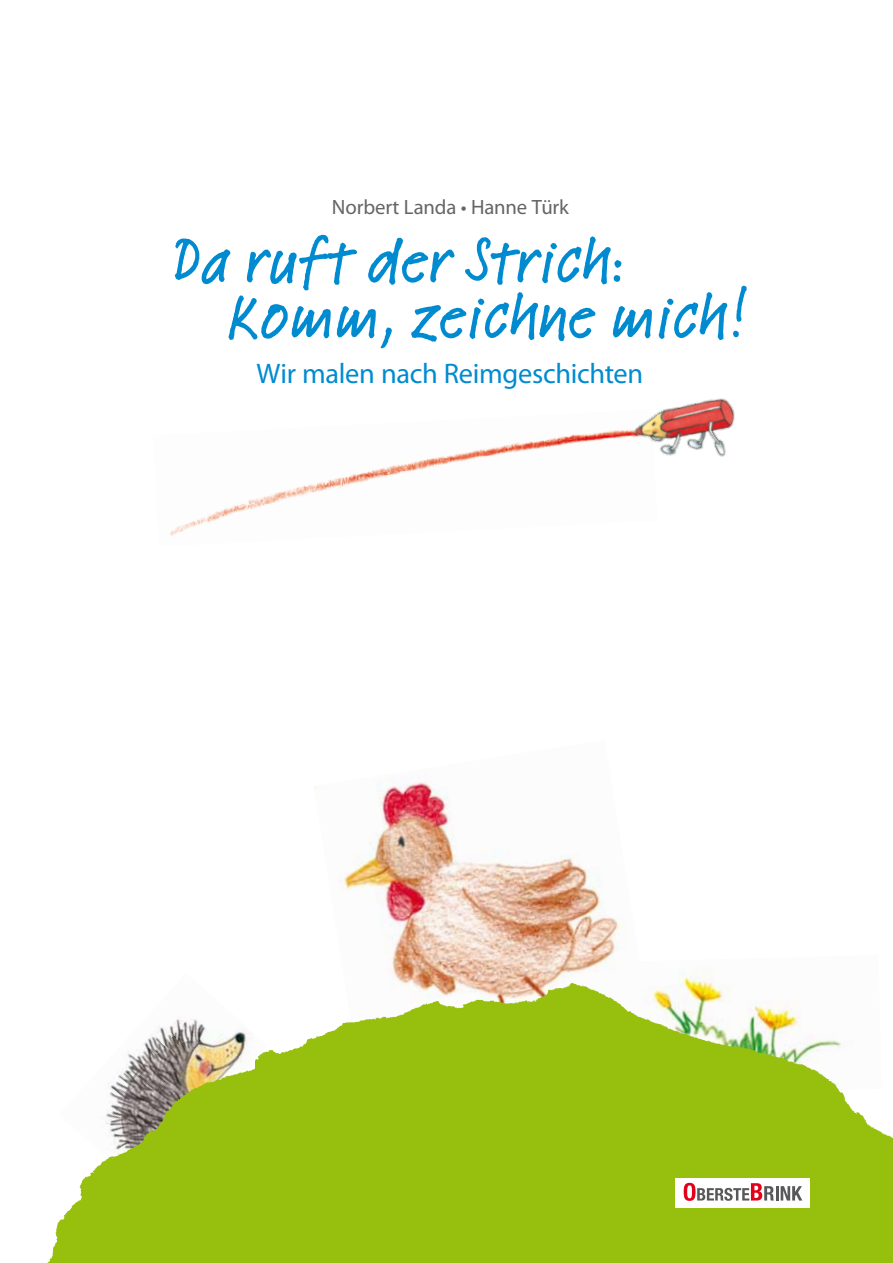
<style>
.page{position:relative;width:893px;height:1263px;background:#fff}
.page>*{position:absolute;margin:0;border:0;box-sizing:border-box;transform-origin:0 0}
.t1{font:500 65.55px/55.7px "Linotype Feltpen";color:#008bd0}
.t2{font:28.35px "Myriad Pro";letter-spacing:-.01em;color:#008bd0}
.t3{font:20.7px "Myriad Pro";letter-spacing:-.005em;color:#646567}
</style>
<div class="page">
<img style="left:314px;top:781px;width:308px;height:194px">
<img style="left:391px;top:975px;width:502px;height:288px">
<img style="left:47px;top:994px;width:656px;height:269px">
<div style="left:675px;top:1178px;width:135px;height:30px;background:#fff"></div>
<svg style="left:684px;top:1183px;width:118px;height:18px"></svg>
<img style="left:170px;top:430px;width:456px;height:106px">
<img style="left:626px;top:398px;width:109px;height:59px">
<p class="t3" style="left:332px;top:194px;width:239px">Norbert Landa • Hanne Türk</p>
<p class="t1" style="left:226px;top:230px;width:523px;text-indent:-54px">Da ruft der Strich:<br>Komm, zeichne mich!</p>
<p class="t2" style="left:257px;top:356px;width:388px">Wir malen nach Reimgeschichten</p>
</div>
